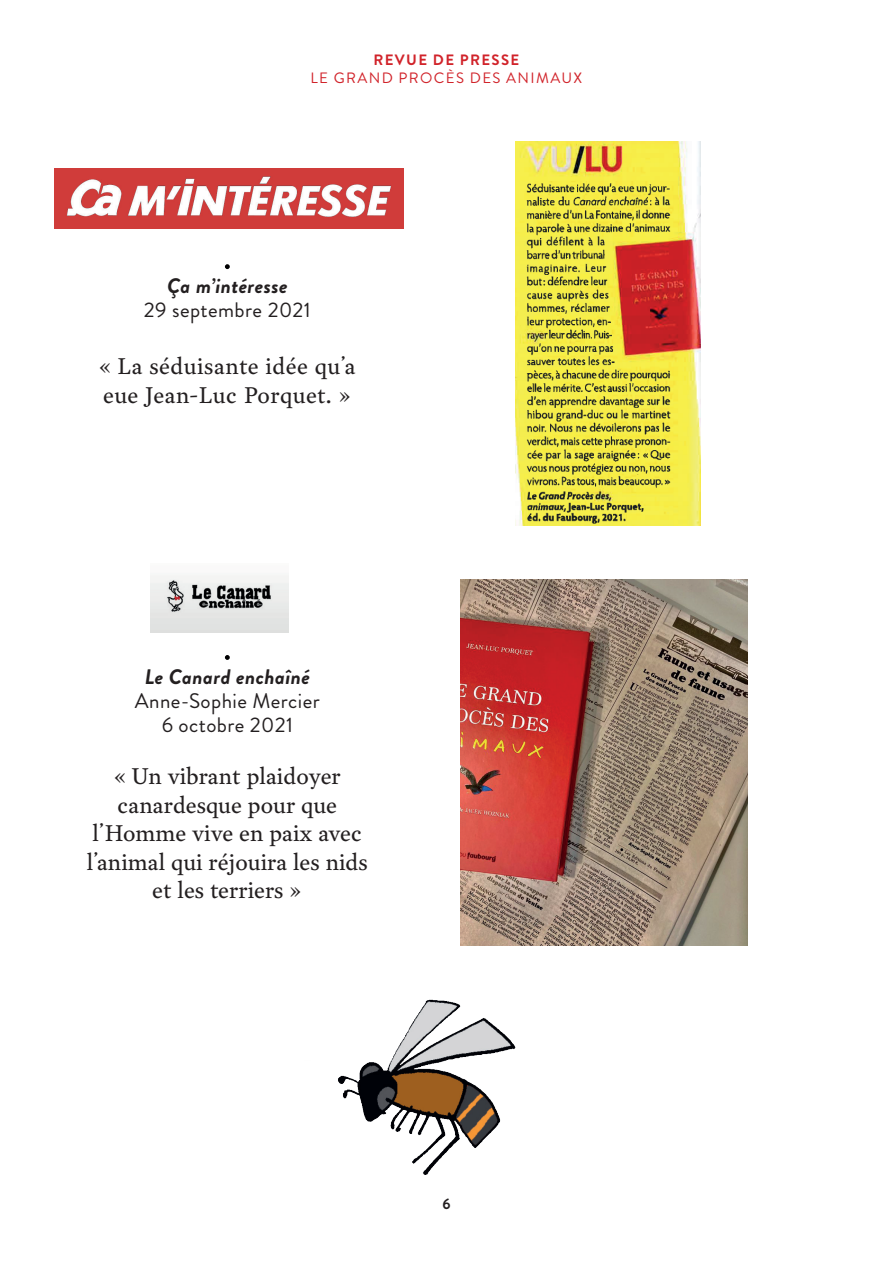
<style>
.page{position:relative;width:893px;height:1263px;background:#fff}
.page>*{position:absolute;margin:0;border:0;box-sizing:border-box;transform-origin:0 0}
.t1{font:22.5px/28.5px "Garvis Pro";color:#231f20;text-align:center}
.t2{font:22.5px/28.5px "Garvis Pro";letter-spacing:.02em;color:#231f20}
.t3{font:21px/24px "Brandon Grotesque";letter-spacing:.02em;color:#231f20;text-align:center}
.t4{font:italic 700 21px "Brandon Grotesque";letter-spacing:.02em;color:#231f20}
.t5{font:15px "Brandon Grotesque";letter-spacing:.09em;color:#d1232a}
.t6{font:700 15px "Brandon Grotesque";letter-spacing:.09em;color:#d1232a}
.t7{font:700 15px "Brandon Grotesque";color:#231f20}
</style>
<div class="page">
<img style="left:515px;top:141px;width:186px;height:384px">
<svg style="left:225px;top:264px;width:5px;height:5px"></svg>
<svg style="left:225px;top:655px;width:5px;height:5px"></svg>
<img style="left:461px;top:579px;width:287px;height:366px">
<img style="left:54px;top:168px;width:349px;height:60px">
<img style="left:150px;top:575px;width:138px;height:58px">
<img style="left:338px;top:999px;width:178px;height:176px">
<p class="t6" style="left:373px;top:49px;width:147px">REVUE DE PRESSE</p>
<p class="t5" style="left:310px;top:67px;width:273px">LE GRAND PROCÈS DES ANIMAUX</p>
<p class="t4" style="left:167px;top:271px;width:122px">Ça m’intéresse</p>
<p class="t3" style="left:144px;top:298px;width:168px">29 septembre 2021</p>
<p class="t2" style="left:99px;top:351px;width:258px">« La séduisante idée qu’a eue Jean-Luc Porquet. »</p>
<p class="t4" style="left:145px;top:662px;width:167px">Le Canard enchaîné</p>
<p class="t3" style="left:135px;top:689px;width:186px">Anne-Sophie Mercier<br>6 octobre 2021</p>
<p class="t1" style="left:87px;top:762px;width:282px">« Un vibrant plaidoyer canardesque pour que l’Homme vive en paix avec l’animal qui réjouira les nids et les terriers »</p>
<p class="t7" style="left:442px;top:1193px;width:10px">6</p>
</div>
